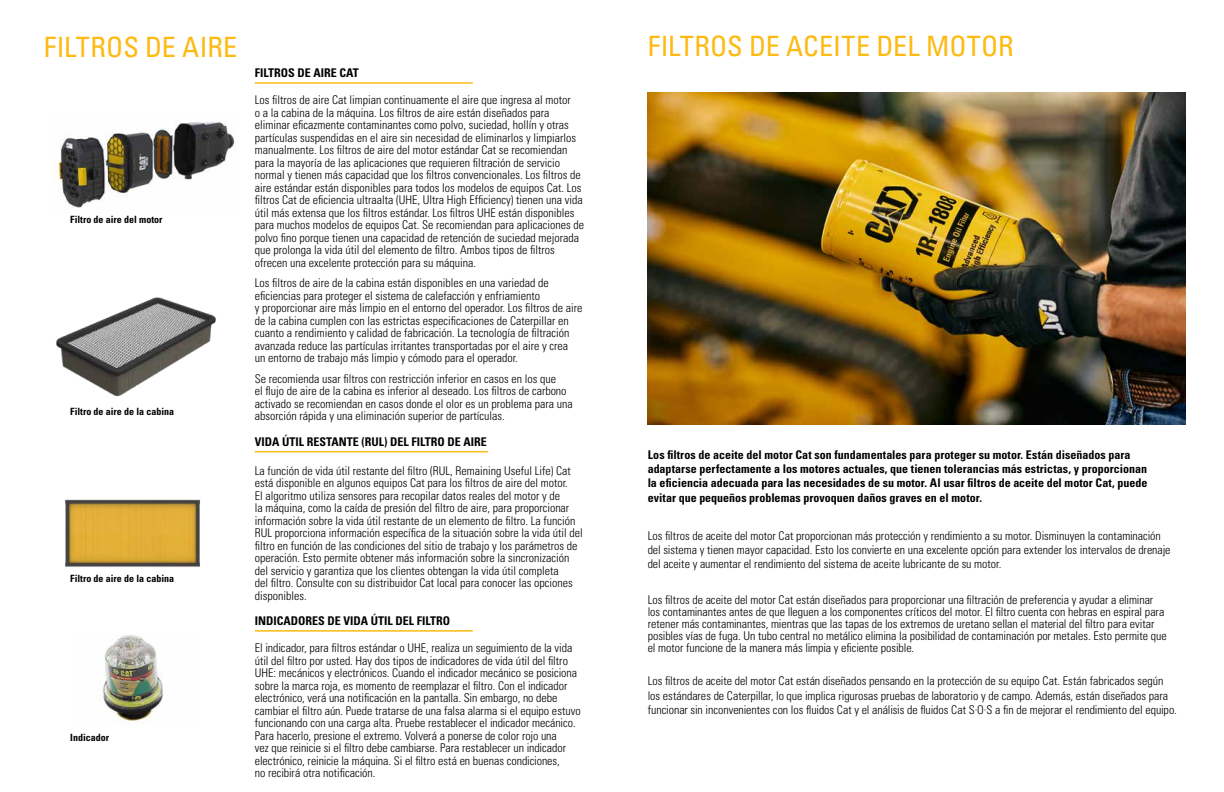
<style>
.page{position:relative;width:1224px;height:792px;background:#fff}
.page>*{position:absolute;margin:0;border:0;box-sizing:border-box;transform-origin:0 0}
.t1{font:condensed 28px "Univers LT Std";letter-spacing:.005em;color:#fdba12}
.Copy{font:300 condensed 12px/12.5px "Univers LT Std";color:#000}
.Copy-2{font:700 condensed 12px/14.4px "Univers LT Std";color:#000}
.t2{font:700 condensed 10px "Univers LT Std";color:#000}
</style>
<div class="page">
<img style="left:58px;top:122px;width:177px;height:86px">
<img style="left:56px;top:297px;width:160px;height:100px">
<img style="left:102px;top:635px;width:61px;height:89px">
<img style="left:65px;top:499px;width:135px;height:68px">
<img style="left:648px;top:92px;width:538px;height:333px">
<hr style="left:255px;top:82px;width:218px;height:2px;background:#fdba12">
<hr style="left:255px;top:451px;width:233px;height:1px;background:#fdba12">
<hr style="left:255px;top:630px;width:218px;height:2px;background:#fdba12">
<p class="t1" style="left:44px;top:29px;width:195px">FILTROS DE AIRE</p>
<p class="t1" style="left:648px;top:29px;width:368px">FILTROS DE ACEITE DEL MOTOR</p>
<p class="t2" style="left:70px;top:214px;width:94px">Filtro de aire del motor</p>
<p class="t2" style="left:70px;top:405px;width:105px">Filtro de aire de la cabina</p>
<p class="t2" style="left:70px;top:572px;width:105px">Filtro de aire de la cabina</p>
<p class="t2" style="left:70px;top:732px;width:40px">Indicador</p>
<p class="Copy-2" style="left:255px;top:65px;width:105px">FILTROS DE AIRE CAT</p>
<p class="Copy" style="left:255px;top:94px;width:331px">Los filtros de aire Cat limpian continuamente el aire que ingresa al motor<br>o a la cabina de la máquina. Los filtros de aire están diseñados para eliminar eficazmente contaminantes como polvo, suciedad, hollín y otras partículas suspendidas en el aire sin necesidad de eliminarlos y limpiarlos manualmente. Los filtros de aire del motor estándar Cat se recomiendan para la mayoría de las aplicaciones que requieren filtración de servicio normal y tienen más capacidad que los filtros convencionales. Los filtros de aire estándar están disponibles para todos los modelos de equipos Cat. Los filtros Cat de eficiencia ultraalta (UHE, Ultra High Efficiency) tienen una vida útil más extensa que los filtros estándar. Los filtros UHE están disponibles para muchos modelos de equipos Cat. Se recomiendan para aplicaciones de polvo fino porque tienen una capacidad de retención de suciedad mejorada que prolonga la vida útil del elemento de filtro. Ambos tipos de filtros ofrecen una excelente protección para su máquina.</p>
<p class="Copy" style="left:255px;top:277px;width:329px">Los filtros de aire de la cabina están disponibles en una variedad de eficiencias para proteger el sistema de calefacción y enfriamiento<br>y proporcionar aire más limpio en el entorno del operador. Los filtros de aire de la cabina cumplen con las estrictas especificaciones de Caterpillar en cuanto a rendimiento y calidad de fabricación. La tecnología de filtración avanzada reduce las partículas irritantes transportadas por el aire y crea<br>un entorno de trabajo más limpio y cómodo para el operador.</p>
<p class="Copy" style="left:255px;top:373px;width:319px">Se recomienda usar filtros con restricción inferior en casos en los que<br>el flujo de aire de la cabina es inferior al deseado. Los filtros de carbono activado se recomiendan en casos donde el olor es un problema para una absorción rápida y una eliminación superior de partículas.</p>
<p class="Copy-2" style="left:255px;top:434px;width:233px">VIDA ÚTIL RESTANTE (RUL) DEL FILTRO DE AIRE</p>
<p class="Copy" style="left:255px;top:465px;width:329px">La función de vida útil restante del filtro (RUL, Remaining Useful Life) Cat está disponible en algunos equipos Cat para los filtros de aire del motor.<br>El algoritmo utiliza sensores para recopilar datos reales del motor y de<br>la máquina, como la caída de presión del filtro de aire, para proporcionar información sobre la vida útil restante de un elemento de filtro. La función RUL proporciona información específica de la situación sobre la vida útil del filtro en función de las condiciones del sitio de trabajo y los parámetros de operación. Esto permite obtener más información sobre la sincronización del servicio y garantiza que los clientes obtengan la vida útil completa<br>del filtro. Consulte con su distribuidor Cat local para conocer las opciones disponibles.</p>
<p class="Copy-2" style="left:255px;top:613px;width:197px">INDICADORES DE VIDA ÚTIL DEL FILTRO</p>
<p class="Copy" style="left:255px;top:642px;width:328px">El indicador, para filtros estándar o UHE, realiza un seguimiento de la vida útil del filtro por usted. Hay dos tipos de indicadores de vida útil del filtro UHE: mecánicos y electrónicos. Cuando el indicador mecánico se posiciona sobre la marca roja, es momento de reemplazar el filtro. Con el indicador electrónico, verá una notificación en la pantalla. Sin embargo, no debe cambiar el filtro aún. Puede tratarse de una falsa alarma si el equipo estuvo funcionando con una carga alta. Pruebe restablecer el indicador mecánico.<br>Para hacerlo, presione el extremo. Volverá a ponerse de color rojo una<br>vez que reinicie si el filtro debe cambiarse. Para restablecer un indicador electrónico, reinicie la máquina. Si el filtro está en buenas condiciones,<br>no recibirá otra notificación.</p>
<p class="Copy-2" style="left:648px;top:447px;width:501px">Los filtros de aceite del motor Cat son fundamentales para proteger su motor. Están diseñados para adaptarse perfectamente a los motores actuales, que tienen tolerancias más estrictas, y proporcionan la eficiencia adecuada para las necesidades de su motor. Al usar filtros de aceite del motor Cat, puede evitar que pequeños problemas provoquen daños graves en el motor.</p>
<p class="Copy" style="left:648px;top:528px;width:524px;line-height:14.4px">Los filtros de aceite del motor Cat proporcionan más protección y rendimiento a su motor. Disminuyen la contaminación del sistema y tienen mayor capacidad. Esto los convierte en una excelente opción para extender los intervalos de drenaje del aceite y aumentar el rendimiento del sistema de aceite lubricante de su motor.</p>
<p class="Copy" style="left:648px;top:594px;width:521px;line-height:12px">Los filtros de aceite del motor Cat están diseñados para proporcionar una filtración de preferencia y ayudar a eliminar los contaminantes antes de que lleguen a los componentes críticos del motor. El filtro cuenta con hebras en espiral para retener más contaminantes, mientras que las tapas de los extremos de uretano sellan el material del filtro para evitar posibles vías de fuga. Un tubo central no metálico elimina la posibilidad de contaminación por metales. Esto permite que el motor funcione de la manera más limpia y eficiente posible.</p>
<p class="Copy" style="left:648px;top:674px;width:531px;line-height:14.4px">Los filtros de aceite del motor Cat están diseñados pensando en la protección de su equipo Cat. Están fabricados según los estándares de Caterpillar, lo que implica rigurosas pruebas de laboratorio y de campo. Además, están diseñados para funcionar sin inconvenientes con los fluidos Cat y el análisis de fluidos Cat S·O·S a fin de mejorar el rendimiento del equipo.</p>
</div>
